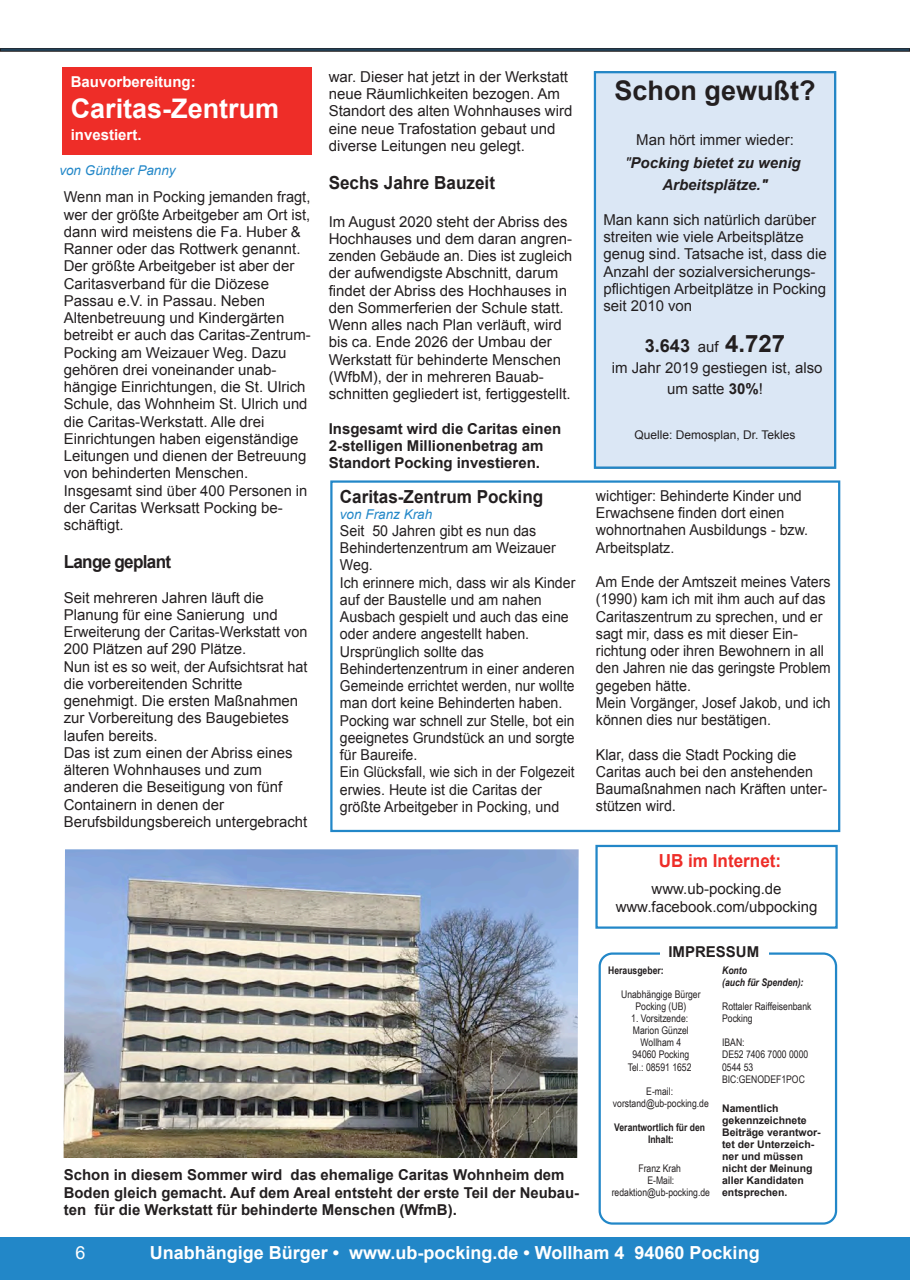
<style>
.page{position:relative;width:910px;height:1280px;background:#fff}
.page>*{position:absolute;margin:0;border:0;box-sizing:border-box;transform-origin:0 0}
.t1{font:700 27px "Arial";color:#fff}
.t2{font:700 27px "Arial";color:#231f20}
.t3{font:700 18px "Arial";color:#fff}
.t4{font:700 18px "Arial";color:#231f20;scale:.95 1}
.t5{font:700 18px "Arial";color:#231f20}
.t6{font:700 18px "Arial";color:#ee2d28;scale:.95 1}
.t7{font:700 18px "Arial";letter-spacing:-.04em;color:#231f20;scale:.95 1}
.t8{font:18px "Arial";color:#fff}
.t9{font:15px/17.2px "Arial";color:#231f20}
.t10{font:15px/17.2px "Arial";color:#231f20;scale:.95 1}
.t11{font:700 15px/17.2px "Arial";color:#231f20}
.t12{font:italic 700 15px/22.5px "Arial";color:#231f20;text-align:center}
.t13{font:700 15px "Arial";color:#fff}
.t14{font:italic 13.5px "Arial";color:#2287c8}
.t15{font:12px "Arial";color:#231f20}
.t16{font:10.5px/12px "Arial Narrow";color:#231f20;text-align:center}
.t17{font:700 10.5px/12px "Arial";color:#231f20}
.t18{font:700 10.5px/12px "Arial Narrow";color:#231f20;text-align:center}
.t19{font:italic 700 10.5px/12px "Arial Narrow";color:#231f20}
.s1{font-weight:400;font-style:normal}
.s2{font-weight:400}
.s3{font-weight:400;font-size:15px}
.s4{font-size:24px}
.s5{font-weight:700}
</style>
<div class="page">
<div style="left:0;top:1237px;width:910px;height:43px;background:#2287c8"></div>
<div style="left:0;top:48px;width:910px;height:4px;border:2px solid #231f20"></div>
<div style="left:595px;top:72px;width:240px;height:396px;background:#dbe7f5"></div>
<div style="left:599px;top:952px;width:238px;height:273px;border:2px solid #2287c8;border-radius:13px"></div>
<div style="left:660px;top:946px;width:109px;height:17px;background:#fff"></div>
<div style="left:62px;top:67px;width:250px;height:88px;background:#ee2d28"></div>
<div style="left:330px;top:480px;width:510px;height:352px;border:2px solid #2287c8"></div>
<img style="left:63px;top:849px;width:516px;height:309px">
<div style="left:594px;top:71px;width:242px;height:398px;border:2px solid #2287c8"></div>
<div style="left:595px;top:845px;width:243px;height:84px;border:2px solid #2287c8"></div>
<p class="t13" style="left:71px;top:71px;width:127px">Bauvorbereitung:</p>
<h1 class="t1" style="left:71px;top:90px;width:210px">Caritas-Zentrum</h1>
<p class="t13" style="left:71px;top:125px;width:72px">investiert.</p>
<p class="t14" style="left:59px;top:161px;width:118px">von Günther Panny</p>
<p class="t9" style="left:64px;top:188px;width:249px">Wenn man in Pocking jemanden fragt, wer der größte Arbeitgeber am Ort ist, dann wird meistens die Fa. Huber &amp;<br>Ranner oder das Rottwerk genannt.<br>Der größte Arbeitgeber ist aber der<br>Caritasverband für die Diözese<br>Passau e.V. in Passau. Neben<br>Altenbetreuung und Kindergärten betreibt er auch das Caritas-Zentrum-<br>Pocking am Weizauer Weg. Dazu gehören drei voneinander unab&shy;hängige Einrichtungen, die St. Ulrich<br>Schule, das Wohnheim St. Ulrich und die Caritas-Werkstatt. Alle drei<br>Einrichtungen haben eigenständige<br>Leitungen und dienen der Betreuung von behinderten Menschen.<br>Insgesamt sind über 400 Personen in der Caritas Werksatt Pocking be&shy;schäftigt.</p>
<p class="t7" style="left:64px;top:550px;width:114px">Lange geplant</p>
<p class="t9" style="left:64px;top:589px;width:245px">Seit mehreren Jahren läuft die<br>Planung für eine Sanierung und<br>Erweiterung der Caritas-Werkstatt von<br>200 Plätzen auf 290 Plätze.<br>Nun ist es so weit, der Aufsichtsrat hat die vorbereitenden Schritte genehmigt. Die ersten Maßnahmen zur Vorbereitung des Baugebietes laufen bereits.<br>Das ist zum einen der Abriss eines älteren Wohnhauses und zum anderen die Beseitigung von fünf<br>Containern in denen der<br>Berufsbildungsbereich untergebracht</p>
<p class="t9" style="left:329px;top:68px;width:245px">war. Dieser hat jetzt in der Werkstatt neue Räumlichkeiten bezogen. Am Standort des alten Wohnhauses wird eine neue Trafostation gebaut und diverse Leitungen neu gelegt.</p>
<p class="t4" style="left:329px;top:171px;width:177px">Sechs Jahre Bauzeit</p>
<p class="t9" style="left:329px;top:213px;width:245px">Im August 2020 steht der Abriss des Hochhauses und dem daran angren&shy;zenden Gebäude an. Dies ist zugleich der aufwendigste Abschnitt, darum findet der Abriss des Hochhauses in den Sommerferien der Schule statt.<br>Wenn alles nach Plan verläuft, wird bis ca. Ende 2026 der Umbau der Werkstatt für behinderte Menschen (WfbM), der in mehreren Bauab&shy;schnitten gegliedert ist, fertiggestellt.</p>
<p class="t11" style="left:329px;top:420px;width:234px">Insgesamt wird die Caritas einen<br>2-stelligen Millionenbetrag am<br>Standort Pocking investieren.</p>
<p class="t4" style="left:340px;top:485px;width:216px">Caritas-Zentrum Pocking</p>
<p class="t14" style="left:340px;top:505px;width:94px">von Franz Krah</p>
<p class="t10" style="left:340px;top:522px;width:249px">Seit 50 Jahren gibt es nun das<br>Behindertenzentrum am Weizauer<br>Weg.<br>Ich erinnere mich, dass wir als Kinder auf der Baustelle und am nahen<br>Ausbach gespielt und auch das eine oder andere angestellt haben.<br>Ursprünglich sollte das<br>Behindertenzentrum in einer anderen<br>Gemeinde errichtet werden, nur wollte man dort keine Behinderten haben.<br>Pocking war schnell zur Stelle, bot ein geeignetes Grundstück an und sorgte für Baureife.<br>Ein Glücksfall, wie sich in der Folgezeit erwies. Heute ist die Caritas der größte Arbeitgeber in Pocking, und</p>
<p class="t11" style="left:64px;top:1167px;width:517px">Schon in diesem Sommer wird das ehemalige Caritas Wohnheim dem<br>Boden gleich gemacht. Auf dem Areal entsteht der erste Teil der Neubau&shy;ten für die Werkstatt für behinderte Menschen (WfmB).</p>
<h1 class="t2" style="left:615px;top:73px;width:203px">Schon gewußt?</h1>
<p class="t12" style="left:625px;top:129px;width:177px"><span class="s1">Man hört immer wieder: </span><span class="s2">"</span>Pocking bietet zu wenig<br>Arbeitsplätze."</p>
<p class="t9" style="left:603px;top:211px;width:225px">Man kann sich natürlich darüber streiten wie viele Arbeitsplätze genug sind. Tatsache ist, dass die<br>Anzahl der sozialversicherungs&shy;pflichtigen Arbeitplätze in Pocking seit 2010 von</p>
<p class="t5" style="left:645px;top:334px;width:142px">3.643 <span class="s3">auf</span> <span class="s4">4.727</span></p>
<p class="t9" style="left:612px;top:358px;width:212px;line-height:21px;text-align:center">im Jahr 2019 gestiegen ist, also um satte <span class="s5">30%</span>!</p>
<p class="t15" style="left:634px;top:428px;width:163px">Quelle: Demosplan, Dr. Tekles</p>
<p class="t10" style="left:596px;top:487px;width:225px">wichtiger: Behinderte Kinder und<br>Erwachsene finden dort einen wohnortnahen Ausbildungs - bzw.<br>Arbeitsplatz.</p>
<p class="t10" style="left:596px;top:573px;width:249px">Am Ende der Amtszeit meines Vaters (1990) kam ich mit ihm auch auf das<br>Caritaszentrum zu sprechen, und er sagt mir, dass es mit dieser Ein&shy;richtung oder ihren Bewohnern in all den Jahren nie das geringste Problem gegeben hätte.<br>Mein Vorgänger, Josef Jakob, und ich können dies nur bestätigen.</p>
<p class="t10" style="left:596px;top:746px;width:245px">Klar, dass die Stadt Pocking die<br>Caritas auch bei den anstehenden<br>Baumaßnahmen nach Kräften unter&shy;stützen wird.</p>
<p class="t6" style="left:659px;top:849px;width:131px">UB im Internet:</p>
<p class="t9" style="left:616px;top:880px;width:203px;text-align:center">www.ub-pocking.de www.facebook.com/ubpocking</p>
<p class="t11" style="left:668px;top:943px;width:92px">IMPRESSUM</p>
<p class="t18" style="left:608px;top:964px;width:57px">Herausgeber:</p>
<p class="t16" style="left:621px;top:988px;width:81px">Unabhängige Bürger<br>Pocking (UB)</p>
<p class="t16" style="left:628px;top:1012px;width:65px">1. Vorsitzende:<br>Marion Günzel<br>Wollham 4<br>94060 Pocking<br>Tel.: 08591 1652</p>
<p class="t16" style="left:613px;top:1084px;width:97px">E-mail: vorstand@ub-pocking.de</p>
<p class="t18" style="left:614px;top:1120px;width:92px">Verantwortlich für den<br>Inhalt:</p>
<p class="t16" style="left:612px;top:1162px;width:100px">Franz Krah<br>E-Mail: redaktion@ub-pocking.de</p>
<p class="t19" style="left:722px;top:964px;width:83px">Konto<br>(auch für Spenden):</p>
<p class="t16" style="left:722px;top:1000px;width:91px;text-align:left">Rottaler Raiffeisenbank<br>Pocking</p>
<p class="t16" style="left:722px;top:1036px;width:88px;text-align:left">IBAN:<br>DE52 7406 7000 0000<br>0544 53<br>BIC:GENODEF1POC</p>
<p class="t17" style="left:722px;top:1102px;width:100px">Namentlich gekennzeichnete<br>Beiträge verantwor&shy;tet der Unterzeich&shy;ner und müssen nicht der Meinung aller Kandidaten entsprechen.</p>
<p class="t8" style="left:75px;top:1242px;width:12px">6</p>
<p class="t3" style="left:150px;top:1241px;width:611px">Unabhängige Bürger • www.ub-pocking.de • Wollham 4 94060 Pocking</p>
</div>
